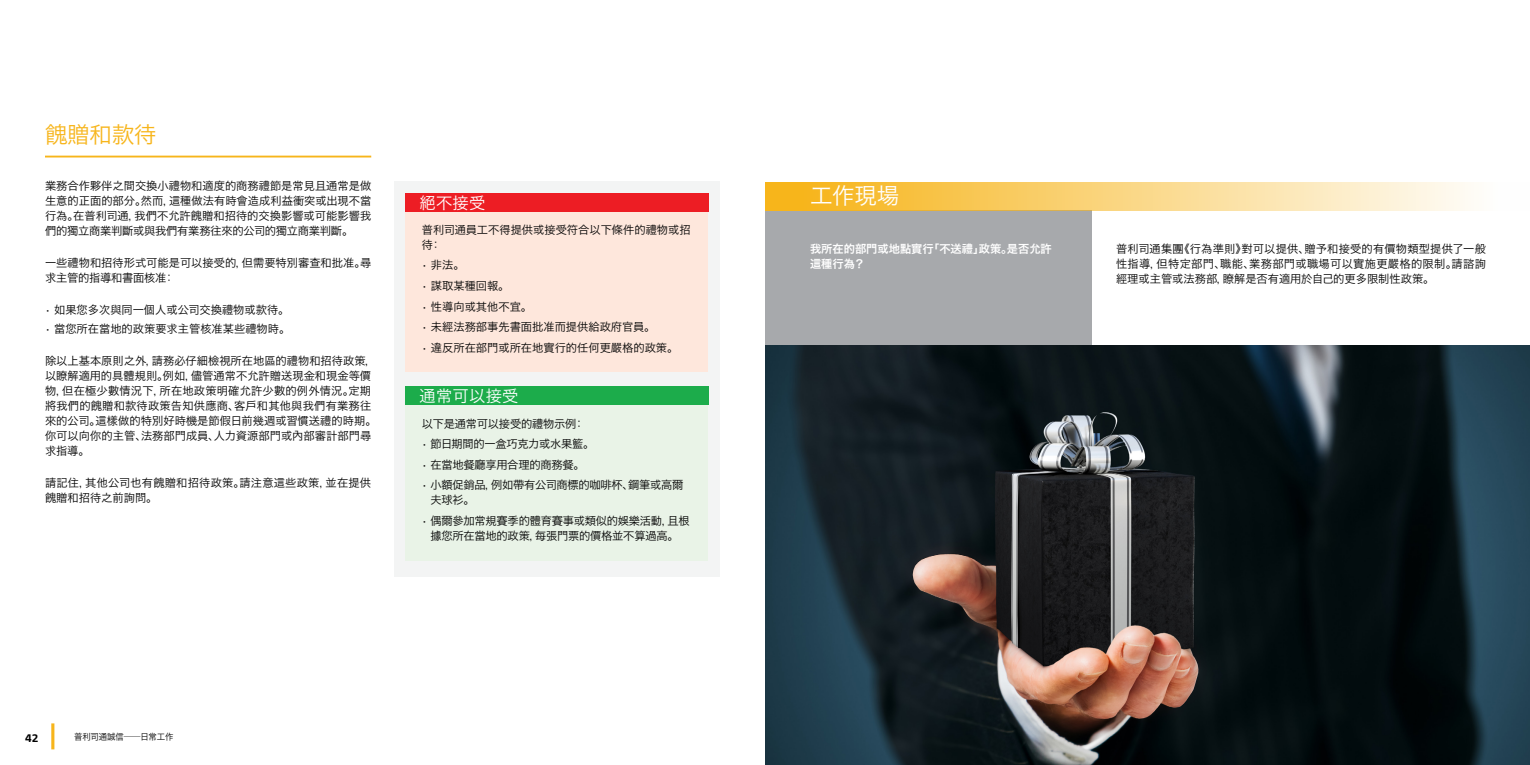
<style>
.page{position:relative;width:1530px;height:765px;background:#fff}
.page>*{position:absolute;margin:0;border:0;box-sizing:border-box;transform-origin:0 0}
.t1{font:22.5px "Hira Kaku Pro W3";letter-spacing:-.01em;color:#f7b51b}
.t2{font:22.5px "Hira Kaku Pro W3";color:#fff}
.t3{font:16.25px "Hira Kaku Pro W3";letter-spacing:.02em;color:#fff}
.t4{font:11.25px/15px "Hira Kaku Pro W3";color:#000}
.t5{font:11.25px/15px "Hira Kaku Pro W3";letter-spacing:-.02em;color:#000}
.t6{font:11.25px/15px "Hira Kaku Pro W3";letter-spacing:.02em;color:#000}
.t7{font:11.25px/15px "Hira Kaku Pro W6";color:#fff}
.t8{font:700 11.25px "Bridgestone Type";color:#000}
.t9{font:8.75px "Hira Kaku Pro W3";color:#000;scale:.96 1}
.s1{font-family:"Hiragino Sans GB W3"}
</style>
<div class="page">
<div style="left:765px;top:210px;width:326px;height:140px;background:#a7a9ac"></div>
<div style="left:394px;top:181px;width:326px;height:396px;background:#f3f4f4"></div>
<div style="left:406px;top:193px;width:302px;height:179px;background:#fee7dc"></div>
<div style="left:406px;top:386px;width:302px;height:175px;background:#e9f3e7"></div>
<img style="left:765px;top:346px;width:765px;height:419px">
<hr style="left:51px;top:723px;width:3px;height:26px;background:#f7b51b">
<hr style="left:45px;top:156px;width:326px;height:2px;background:#f7b51b">
<div style="left:765px;top:182px;width:765px;height:28px;background:linear-gradient(to right,#f6b111,#fff)"></div>
<div style="left:406px;top:193px;width:303px;height:19px;background:#ed1d24"></div>
<div style="left:406px;top:386px;width:303px;height:19px;background:#1cac4b"></div>
<h1 class="t1" style="left:45px;top:115px;width:113px">餽贈和款待</h1>
<p class="t4" style="left:45px;top:177px;width:328px;text-align:justify">業務合作夥伴之間交換小禮物和適度的商務禮節是常見且通常是做生意的正面的部分。然而，這種做法有時會造成利益衝突或出現不當行為。在普利司通，我們不允許餽贈和招待的交換影響或可能影響我們的獨立商業判斷或與我們有業務往來的公司的獨立商業判斷。</p>
<p class="t4" style="left:45px;top:254px;width:328px">一些禮物和招待形式可能是可以接受的，但需要特別審<span class="s1">查</span>和批准。尋求主管的指導和書面核准：</p>
<p class="t4" style="left:45px;top:301px;width:246px">• 如果您多次與同一個人或公司交換禮物或款待。</p>
<p class="t4" style="left:45px;top:321px;width:247px">• 當您所在當地的政策要求主管核准某些禮物時。</p>
<p class="t4" style="left:45px;top:352px;width:333px">除以上基本原則之外，請務必仔細檢視所在地區的禮物和招待政策，以瞭解適用的具體規則。例如，儘管通常不允許贈送現金和現金等價物，但在極少數情況下，所在地政策明確允許少數的例外情況。定期將我們的餽贈和款待政策告知供應商、客戶和其他與我們有業務往來的公司。這樣做的特別好時機是節假日前幾週或習慣送禮的時期。你可以向你的主管、法務部門成員、人力資源部門或內部審計部門尋求指導。</p>
<p class="t6" style="left:45px;top:474px;width:328px">請記住，其他公司也有餽贈和招待政策。請注意這些政策，並在提供餽贈和招待之前詢問。</p>
<h2 class="t3" style="left:419px;top:188px;width:67px">絕不接受</h2>
<h1 class="t2" style="left:810px;top:176px;width:91px">工作現場</h1>
<p class="t4" style="left:422px;top:221px;width:270px">普利司通員工不得提供或接受符合以下條件的禮物或招待：</p>
<p class="t4" style="left:422px;top:257px;width:44px">• 非法。</p>
<p class="t4" style="left:422px;top:277px;width:89px">• 謀取某種回報。</p>
<p class="t4" style="left:422px;top:298px;width:112px">• 性導向或其他不宜。</p>
<p class="t4" style="left:422px;top:319px;width:235px">• 未經法務部事先書面批准而提供給政府官員。</p>
<p class="t4" style="left:422px;top:339px;width:258px">• 違反所在部門或所在地實行的任何更嚴格的政策。</p>
<h2 class="t3" style="left:419px;top:381px;width:101px">通常可以接受</h2>
<p class="t5" style="left:422px;top:415px;width:164px">以下是通常可以接受的禮物示例：</p>
<p class="t5" style="left:422px;top:436px;width:174px">• 節日期間的一盒巧克力或水果籃。</p>
<p class="t5" style="left:422px;top:456px;width:164px">• 在當地餐廳享用合理的商務餐。</p>
<p class="t5" style="left:430px;top:477px;width:254px;text-indent:-9px">• 小額促銷品，例如帶有公司商標的咖啡杯、鋼筆或高爾夫球衫。</p>
<p class="t5" style="left:422px;top:513px;width:269px;text-align:center">• 偶爾參加常規賽季的體育賽事或類似的娛樂活動，且根據您所在當地的政策，每張門票的價格並不算過高。</p>
<p class="t7" style="left:810px;top:241px;width:243px">我所在的部門或地點實行「不送禮」政策。是否允許這種行為？</p>
<p class="t4" style="left:1116px;top:240px;width:372px;text-align:justify">普利司通集團《行為準則》對可以提供、贈予和接受的有價物類型提供了一般性指導，但特定部門、職能、業務部門或職場可以實施更嚴格的限制。請諮詢經理或主管或法務部，瞭解是否有適用於自己的更多限制性政策。</p>
<p class="t8" style="left:25px;top:731px;width:15px">42</p>
<p class="t9" style="left:74px;top:729px;width:105px">普利司通誠信──日常工作</p>
</div>
